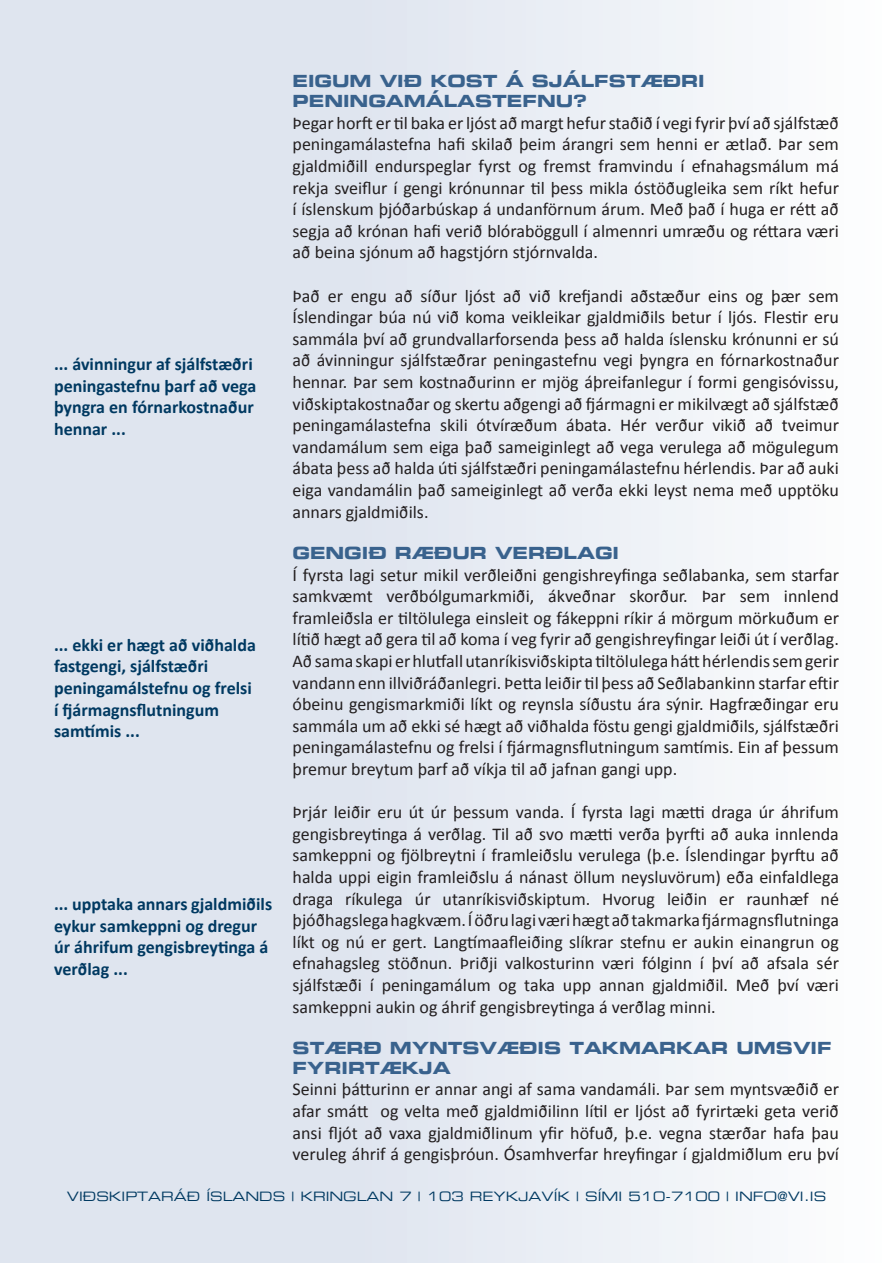
<style>
.page{position:relative;width:893px;height:1263px;background:#fff}
.page>*{position:absolute;margin:0;border:0;box-sizing:border-box;transform-origin:0 0}
.MEGINMAL{font:18px/21.6px "Calibri";color:#231f20;text-align:justify}
.TILVITNANIR{font:700 18px/21.6px "Calibri";color:#003961}
.MILLIFYRIRSOGN{font:16.5px/19.8px "Eurostile Bold Extended Two";color:#39628d}
.t1{font:12.75px "Eurostile Extended Two";color:#003961}
</style>
<div class="page">
<div style="left:1px;top:1px;width:891px;height:1261px;background:linear-gradient(to right,#d8dfeb,#f9fafc)"></div>
<p class="TILVITNANIR" style="left:54px;top:352px;width:204px">... ávinningur af sjálfstæðri peningastefnu þarf að vega þyngra en fórnarkostnaður hennar ...</p>
<p class="TILVITNANIR" style="left:54px;top:633px;width:203px">... ekki er hægt að viðhalda fastgengi, sjálfstæðri peningamálstefnu og frelsi í fjármagnsflutningum samtímis ...</p>
<p class="TILVITNANIR" style="left:54px;top:892px;width:220px">... upptaka annars gjaldmiðils eykur samkeppni og dregur úr áhrifum gengisbreytinga á verðlag ...</p>
<p class="MILLIFYRIRSOGN" style="left:293px;top:71px;width:414px">EIGUM VIÐ KOST Á SJÁLFSTÆÐRI<br>PENINGAMÁLASTEFNU?</p>
<p class="MEGINMAL" style="left:293px;top:111px;width:548px">Þegar horft er til baka er ljóst að margt hefur staðið í vegi fyrir því að sjálfstæð peningamálastefna hafi skilað þeim árangri sem henni er ætlað. Þar sem gjaldmiðill endurspeglar fyrst og fremst framvindu í efnahagsmálum má rekja sveiflur í gengi krónunnar til þess mikla óstöðugleika sem ríkt hefur í íslenskum þjóðarbúskap á undanförnum árum. Með það í huga er rétt að segja að krónan hafi verið blóraböggull í almennri umræðu og réttara væri að beina sjónum að hagstjórn stjórnvalda.</p>
<p class="MEGINMAL" style="left:293px;top:284px;width:548px">Það er engu að síður ljóst að við krefjandi aðstæður eins og þær sem Íslendingar búa nú við koma veikleikar gjaldmiðils betur í ljós. Flestir eru sammála því að grundvallarforsenda þess að halda íslensku krónunni er sú að ávinningur sjálfstæðrar peningastefnu vegi þyngra en fórnarkostnaður hennar. Þar sem kostnaðurinn er mjög áþreifanlegur í formi gengisóvissu, viðskiptakostnaðar og skertu aðgengi að fjármagni er mikilvægt að sjálfstæð peningamálastefna skili ótvíræðum ábata. Hér verður vikið að tveimur vandamálum sem eiga það sameiginlegt að vega verulega að mögulegum ábata þess að halda úti sjálfstæðri peningamálastefnu hérlendis. Þar að auki eiga vandamálin það sameiginlegt að verða ekki leyst nema með upptöku annars gjaldmiðils.</p>
<p class="MILLIFYRIRSOGN" style="left:293px;top:543px;width:328px">GENGIÐ RÆÐUR VERÐLAGI</p>
<p class="MEGINMAL" style="left:293px;top:563px;width:548px">Í fyrsta lagi setur mikil verðleiðni gengishreyfinga seðlabanka, sem starfar samkvæmt verðbólgumarkmiði, ákveðnar skorður. Þar sem innlend framleiðsla er tiltölulega einsleit og fákeppni ríkir á mörgum mörkuðum er lítið hægt að gera til að koma í veg fyrir að gengishreyfingar leiði út í verðlag.<br>Að sama skapi er hlutfall utanríkisviðskipta tiltölulega hátt hérlendis sem gerir vandann enn illviðráðanlegri. Þetta leiðir til þess að Seðlabankinn starfar eftir óbeinu gengismarkmiði líkt og reynsla síðustu ára sýnir. Hagfræðingar eru sammála um að ekki sé hægt að viðhalda föstu gengi gjaldmiðils, sjálfstæðri peningamálastefnu og frelsi í fjármagnsflutningum samtímis. Ein af þessum þremur breytum þarf að víkja til að jafnan gangi upp.</p>
<p class="MEGINMAL" style="left:293px;top:800px;width:548px">Þrjár leiðir eru út úr þessum vanda. Í fyrsta lagi mætti draga úr áhrifum gengisbreytinga á verðlag. Til að svo mætti verða þyrfti að auka innlenda samkeppni og fjölbreytni í framleiðslu verulega (þ.e. Íslendingar þyrftu að halda uppi eigin framleiðslu á nánast öllum neysluvörum) eða einfaldlega draga ríkulega úr utanríkisviðskiptum. Hvorug leiðin er raunhæf né þjóðhagslega hagkvæm. Í öðru lagi væri hægt að takmarka fjármagnsflutninga líkt og nú er gert. Langtímaafleiðing slíkrar stefnu er aukin einangrun og efnahagsleg stöðnun. Þriðji valkosturinn væri fólginn í því að afsala sér sjálfstæði í peningamálum og taka upp annan gjaldmiðil. Með því væri samkeppni aukin og áhrif gengisbreytinga á verðlag minni.</p>
<p class="MILLIFYRIRSOGN" style="left:293px;top:1038px;width:541px">STÆRÐ MYNTSVÆÐIS TAKMARKAR UMSVIF<br>FYRIRTÆKJA</p>
<p class="MEGINMAL" style="left:293px;top:1078px;width:548px">Seinni þátturinn er annar angi af sama vandamáli. Þar sem myntsvæðið er afar smátt og velta með gjaldmiðilinn lítil er ljóst að fyrirtæki geta verið ansi fljót að vaxa gjaldmiðlinum yfir höfuð, þ.e. vegna stærðar hafa þau veruleg áhrif á gengisþróun. Ósamhverfar hreyfingar í gjaldmiðlum eru því</p>
<p class="t1" style="left:67px;top:1188px;width:761px">VIÐSKIPTARÁÐ ÍSLANDS | KRINGLAN 7 | 103 REYKJAVÍK | SÍMI 510-7100 | INFO@VI.IS</p>
</div>
